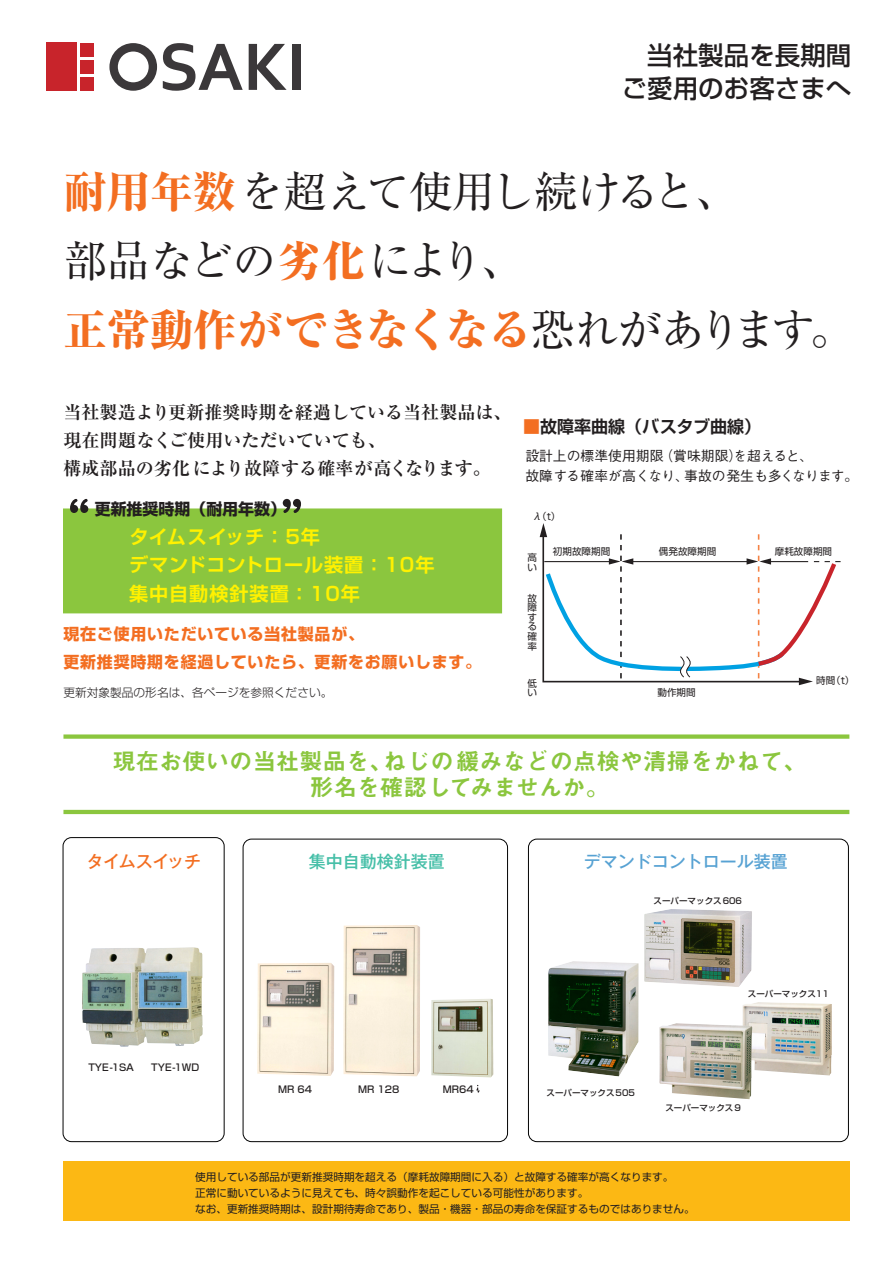
<style>
.page{position:relative;width:893px;height:1263px;background:#fff}
.page>*{position:absolute;margin:0;border:0;box-sizing:border-box;transform-origin:0 0}
.t1{font:63.75px "Shin M Go Pro";color:#231f20}
.t2{font:43.65px/69.2px "Ryumin Pro";letter-spacing:-.01em;color:#231f20}
.t3{font:500 25.5px/33px "Shin Go Pro";color:#231f20;text-align:right}
.t4{font:23.4px/26.5px "Midashi Go Pro MB31";color:#8bc63e;text-align:center}
.t5{font:700 19.2px/28.7px "Shin Go Pro De";letter-spacing:.05em;color:#fff101}
.t6{font:700 18px/27.6px "Ryumin Pro";color:#231f20}
.t7{font:700 16.95px "Shin Go Pro De";color:#231f20}
.t8{font:500 16.95px "Gothic MB101 Pr 6 N";color:#57a2d3}
.t9{font:500 16.95px "Gothic MB101 Pr 6 N";color:#46bfa8}
.t10{font:500 16.95px "Gothic MB101 Pr 6 N";color:#f36e21}
.t11{font:700 15.9px/27.6px "Shin Go Pro";letter-spacing:.05em;color:#f36e21}
.t12{font:700 15.9px "Shin Go Pro";color:#231f20}
.t13{font:500 13.8px/20.2px "Gothic BBB Pro";color:#231f20}
.t14{font:300 11.7px "Shin Go Pro";color:#231f20}
.t15{font:10.65px/15.9px "Shin Go Pr 6 N";color:#231f20}
.t16{font:9.6px/9.6px "Shin Go Pro";color:#231f20}
.t17{font:500 9.6px "Shin Go Pro";color:#231f20}
.t18{font:500 8.55px "Shin Go Pro";color:#231f20}
.s1{font-weight:800;color:#f36e21}
.s2{color:#f36e21}
</style>
<div class="page">
<div style="left:63px;top:1161px;width:786px;height:60px;background:#fcb814"></div>
<div style="left:63px;top:837px;width:162px;height:305px;border:1px solid #030303;border-radius:9px"></div>
<div style="left:243px;top:839px;width:265px;height:303px;border:1px solid #030303;border-radius:9px"></div>
<div style="left:528px;top:839px;width:321px;height:303px;border:1px solid #030303;border-radius:9px"></div>
<img style="left:644px;top:909px;width:108px;height:78px">
<img style="left:742px;top:1002px;width:90px;height:73px">
<img style="left:659px;top:1023px;width:93px;height:76px">
<img style="left:548px;top:961px;width:90px;height:115px">
<img style="left:82px;top:947px;width:121px;height:100px">
<img style="left:343px;top:925px;width:77px;height:151px">
<img style="left:257px;top:963px;width:77px;height:113px">
<svg style="left:476px;top:1085px;width:3px;height:8px"></svg>
<img style="left:431px;top:999px;width:62px;height:78px">
<div style="left:63px;top:734px;width:786px;height:5px;background:#8bc63e"></div>
<hr style="left:63px;top:810px;width:786px;height:4px;background:#8bc63e">
<div style="left:63px;top:508px;width:439px;height:105px;background:#8bc63e;border:1px solid #8bc63e"></div>
<svg style="left:540px;top:523px;width:301px;height:162px"></svg>
<div style="left:46px;top:43px;width:31px;height:48px;background:#c8242b"></div>
<div style="left:80px;top:43px;width:14px;height:14px;background:#c8242b"></div>
<div style="left:80px;top:77px;width:14px;height:14px;background:#c8242b"></div>
<div style="left:80px;top:60px;width:14px;height:14px;background:#c8242b"></div>
<svg style="left:249px;top:44px;width:38px;height:46px"></svg>
<div style="left:293px;top:44px;width:8px;height:46px;background:#3b383a"></div>
<svg style="left:163px;top:43px;width:80px;height:48px"></svg>
<svg style="left:109px;top:43px;width:48px;height:48px"></svg>
<h3 class="t3" style="left:622px;top:36px;width:231px">当社製品を長期間ご愛用のお客さまへ</h3>
<h2 class="t2" style="left:63px;top:154px;width:792px"><span class="s1">耐用年数</span>を超えて使用し続けると、<br>部品などの<span class="s1">劣化</span>により、<br><span class="s1">正常動作ができなくなる</span>恐れがあります。</h2>
<h3 class="t6" style="left:63px;top:398px;width:450px">当社製造より更新推奨時期を経過している当社製品は、現在問題なくご使用いただいていても、<br>構成部品の劣化により故障する確率が高くなります。</h3>
<h1 class="t1" style="left:27px;top:477px;width:65px">“</h1>
<h1 class="t1" style="left:280px;top:477px;width:65px">”</h1>
<h3 class="t12" style="left:95px;top:496px;width:193px">更新推奨時期（耐用年数）</h3>
<h3 class="t5" style="left:129px;top:520px;width:307px">タイムスイッチ：5年<br>デマンドコントロール装置：10年集中自動検針装置：10年</h3>
<h3 class="t11" style="left:63px;top:618px;width:419px">現在ご使用いただいている当社製品が、<br>更新推奨時期を経過していたら、更新をお願いします。</h3>
<p class="t14" style="left:63px;top:683px;width:270px">更新対象製品の形名は、各ページを参照ください。</p>
<h3 class="t7" style="left:523px;top:413px;width:240px"><span class="s2">■</span>故障率曲線（バスタブ曲線）</h3>
<p class="t13" style="left:525px;top:444px;width:335px">設計上の標準使用期限（賞味期限）を超えると、<br>故障する確率が高くなり、事故の発生も多くなります。</p>
<p class="t16" style="left:532px;top:511px;width:30px">λ（t）</p>
<p class="t16" style="left:527px;top:551px;width:11px">高い</p>
<p class="t16" style="left:527px;top:592px;width:11px;text-align:justify">故障する確率</p>
<p class="t16" style="left:527px;top:677px;width:11px">低い</p>
<p class="t16" style="left:553px;top:545px;width:59px">初期故障期間</p>
<p class="t16" style="left:659px;top:545px;width:59px">偶発故障期間</p>
<p class="t16" style="left:775px;top:545px;width:59px">摩耗故障期間</p>
<p class="t16" style="left:657px;top:686px;width:40px">動作期間</p>
<p class="t16" style="left:816px;top:675px;width:40px">時間（t）</p>
<h3 class="t4" style="left:112px;top:745px;width:696px">現在お使いの当社製品を、ねじの緩みなどの点検や清掃をかねて、形名を確認してみませんか。</h3>
<h3 class="t10" style="left:86px;top:847px;width:116px">タイムスイッチ</h3>
<h3 class="t9" style="left:309px;top:847px;width:138px">集中自動検針装置</h3>
<h3 class="t8" style="left:584px;top:847px;width:206px">デマンドコントロール装置</h3>
<p class="t18" style="left:654px;top:894px;width:90px">スーパーマックス606</p>
<p class="t17" style="left:88px;top:1059px;width:47px">TYE-1SA</p>
<p class="t17" style="left:151px;top:1059px;width:50px">TYE-1WD</p>
<p class="t17" style="left:278px;top:1081px;width:36px">MR 64</p>
<p class="t17" style="left:358px;top:1081px;width:43px">MR 128</p>
<p class="t17" style="left:443px;top:1081px;width:32px">MR64</p>
<p class="t18" style="left:748px;top:987px;width:82px">スーパーマックス11</p>
<p class="t18" style="left:546px;top:1085px;width:90px">スーパーマックス505</p>
<p class="t18" style="left:665px;top:1100px;width:77px">スーパーマックス9</p>
<p class="t15" style="left:195px;top:1168px;width:501px">使用している部品が更新推奨時期を超える（摩耗故障期間に入る）と故障する確率が高くなります。<br>正常に動いているように見えても、時々誤動作を起こしている可能性があります。<br>なお、更新推奨時期は、設計期待寿命であり、製品・機器・部品の寿命を保証するものではありません。</p>
</div>
